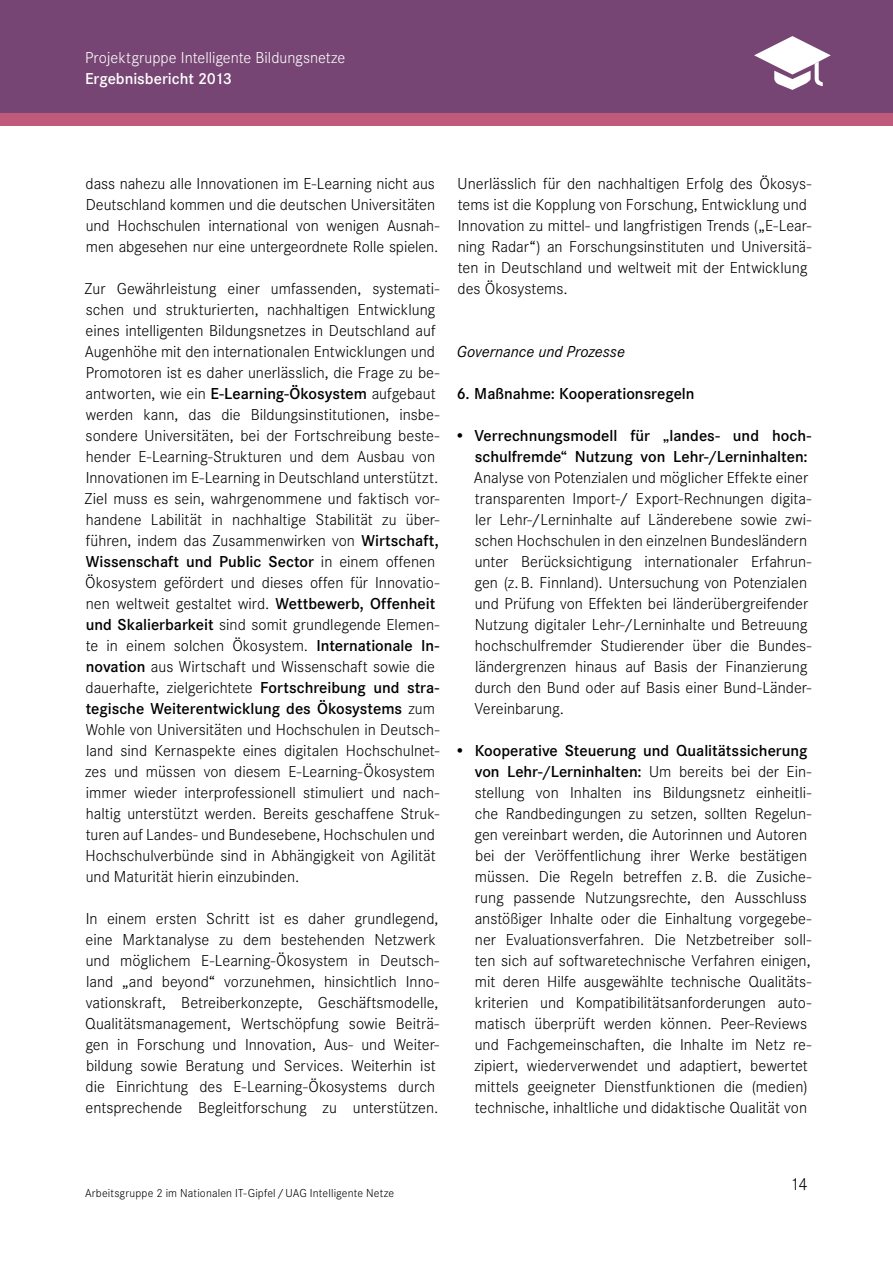
<style>
.page{position:relative;width:893px;height:1263px;background:#fff}
.page>*{position:absolute;margin:0;border:0;box-sizing:border-box;transform-origin:0 0}
.t1{font:300 18px "Corporate S";color:#000}
.t2{font:300 16.5px/21px "Corporate S";color:#000}
.t3{font:600 16.5px/21px "Corporate S";color:#000;text-align:right}
.t4{font:300 16.5px "Corporate S";color:#fff}
.t5{font:italic 16.5px "Corporate S";color:#000}
.t6{font:600 16.5px "Corporate S";color:#fff}
.t7{font:300 12px "Corporate S";letter-spacing:.015em;color:#000}
.s1{font-weight:600}
</style>
<div class="page">
<div style="left:445px;top:0;width:448px;height:120px;background:#774574"></div>
<div style="left:0;top:0;width:445px;height:120px;background:#774574"></div>
<div style="left:0;top:113px;width:893px;height:13px;background:#c05a7b"></div>
<svg style="left:754px;top:36px;width:77px;height:54px"></svg>
<p class="t4" style="left:85px;top:49px;width:262px">Projektgruppe Intelligente Bildungsnetze</p>
<p class="t6" style="left:85px;top:69px;width:149px">Ergebnisbericht 2013</p>
<p class="t2" style="left:86px;top:173px;width:355px">dass nahezu alle Innovationen im E-Learning nicht aus Deutschland kommen und die deutschen Universitäten und Hochschulen international von wenigen Ausnah&shy;men abgesehen nur eine untergeordnete Rolle spielen.</p>
<p class="t2" style="left:85px;top:278px;width:356px">Zur Gewährleistung einer umfassenden, systemati&shy;schen und strukturierten, nachhaltigen Entwicklung eines intelligenten Bildungsnetzes in Deutschland auf Augenhöhe mit den internationalen Entwicklungen und Promotoren ist es daher unerlässlich, die Frage zu be&shy;antworten, wie ein <span class="s1">E-Learning-Ökosystem</span> aufgebaut werden kann, das die Bildungsinstitutionen, insbe&shy;sondere Universitäten, bei der Fortschreibung beste&shy;hender E-Learning-Strukturen und dem Ausbau von Innovationen im E-Learning in Deutschland unterstützt.<br>Ziel muss es sein, wahrgenommene und faktisch vor&shy;handene Labilität in nachhaltige Stabilität zu über&shy;führen, indem das Zusammenwirken von <span class="s1">Wirtschaft, Wissenschaft und Public Sector</span> in einem offenen Ökosystem gefördert und dieses offen für Innovatio&shy;nen weltweit gestaltet wird. <span class="s1">Wettbewerb, Offenheit und Skalierbarkeit</span> sind somit grundlegende Elemen&shy;te in einem solchen Ökosystem. <span class="s1">Internationale In&shy;novation</span> aus Wirtschaft und Wissenschaft sowie die dauerhafte, zielgerichtete <span class="s1">Fortschreibung und stra&shy;tegische Weiterentwicklung des Ökosystems</span> zum Wohle von Universitäten und Hochschulen in Deutsch&shy;land sind Kernaspekte eines digitalen Hochschulnet&shy;zes und müssen von diesem E-Learning-Ökosystem immer wieder interprofessionell stimuliert und nach&shy;haltig unterstützt werden. Bereits geschaffene Struk&shy;turen auf Landes- und Bundesebene, Hochschulen und Hochschulverbünde sind in Abhängigkeit von Agilität und Maturität hierin einzubinden.</p>
<p class="t2" style="left:85px;top:908px;width:356px">In einem ersten Schritt ist es daher grundlegend, eine Marktanalyse zu dem bestehenden Netzwerk und möglichem E-Learning-Ökosystem in Deutsch&shy;land „and beyond“ vorzunehmen, hinsichtlich Inno&shy;vationskraft, Betreiberkonzepte, Geschäftsmodelle, Qualitätsmanagement, Wertschöpfung sowie Beiträ&shy;gen in Forschung und Innovation, Aus- und Weiter&shy;bildung sowie Beratung und Services. Weiterhin ist die Einrichtung des E-Learning-Ökosystems durch entsprechende Begleitforschung zu unterstützen.</p>
<p class="t2" style="left:458px;top:174px;width:355px">Unerlässlich für den nachhaltigen Erfolg des Ökosys&shy;tems ist die Kopplung von Forschung, Entwicklung und Innovation zu mittel- und langfristigen Trends („E-Lear&shy;ning Radar“) an Forschungsinstituten und Universitä&shy;ten in Deutschland und weltweit mit der Entwicklung des Ökosystems.</p>
<p class="t5" style="left:457px;top:342px;width:170px">Governance und Prozesse</p>
<p class="t3" style="left:457px;top:383px;width:239px">6. Maßnahme: Kooperationsregeln</p>
<p class="t3" style="left:454px;top:425px;width:358px">• Verrechnungsmodell für „landes- und hoch&shy;schulfremde“ Nutzung von Lehr-/Lerninhalten:</p>
<p class="t2" style="left:474px;top:468px;width:339px">Analyse von Potenzialen und möglicher Effekte einer transparenten Import-/ Export-Rechnungen digita&shy;ler Lehr-/Lerninhalte auf Länderebene sowie zwi&shy;schen Hochschulen in den einzelnen Bundesländern unter Berücksichtigung internationaler Erfahrun&shy;gen (z.B. Finnland). Untersuchung von Potenzialen und Prüfung von Effekten bei länderübergreifender Nutzung digitaler Lehr-/Lerninhalte und Betreuung hochschulfremder Studierender über die Bundes&shy;ländergrenzen hinaus auf Basis der Finanzierung durch den Bund oder auf Basis einer Bund-Länder-Vereinbarung.</p>
<p class="t2" style="left:474px;top:741px;width:338px;text-indent:-20px"><span class="s1">• Kooperative Steuerung und Qualitätssicherung von Lehr-/Lerninhalten:</span> Um bereits bei der Ein&shy;stellung von Inhalten ins Bildungsnetz einheitli&shy;che Randbedingungen zu setzen, sollten Regelun&shy;gen vereinbart werden, die Autorinnen und Autoren bei der Veröffentlichung ihrer Werke bestätigen müssen. Die Regeln betreffen z.B. die Zusiche&shy;rung passende Nutzungsrechte, den Ausschluss anstößiger Inhalte oder die Einhaltung vorgegebe&shy;ner Evaluationsverfahren. Die Netzbetreiber soll&shy;ten sich auf softwaretechnische Verfahren einigen, mit deren Hilfe ausgewählte technische Qualitäts&shy;kriterien und Kompatibilitätsanforderungen auto&shy;matisch überprüft werden können. Peer-Reviews und Fachgemeinschaften, die Inhalte im Netz re&shy;zipiert, wiederverwendet und adaptiert, bewertet mittels geeigneter Dienstfunktionen die (medien) technische, inhaltliche und didaktische Qualität von</p>
<p class="t7" style="left:85px;top:1186px;width:311px">Arbeitsgruppe 2 im Nationalen IT-Gipfel/UAG Intelligente Netze</p>
<p class="t1" style="left:791px;top:1174px;width:18px">14</p>
</div>
